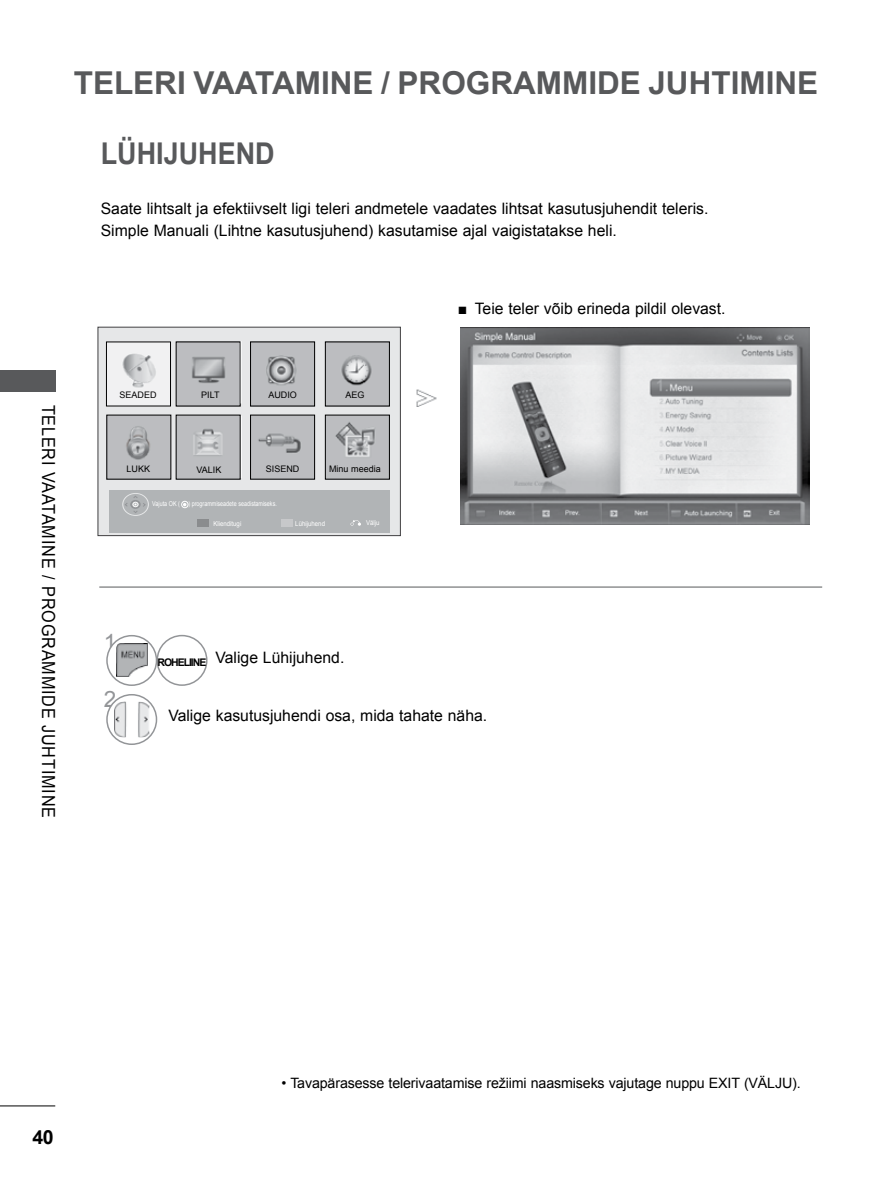
<style>
.page{position:relative;width:893px;height:1191px;background:#fff}
.page>*{position:absolute;margin:0;border:0;box-sizing:border-box;transform-origin:0 0}
.t1{font:700 31.5px "Arial";color:#58595b}
.t2{font:700 30px "Arial";color:#58595b;scale:.9 1}
.t3{font:22.5px "Arial";color:#939598}
.t4{font:700 19.5px "Arial";color:#000}
.t5{font:18px "Arial";letter-spacing:.05em;color:#000;scale:.9 1}
.t6{font:15.75px/22.5px "Arial";color:#000}
.t7{font:14.25px "Arial";letter-spacing:-.01em;color:#000}
.t8{font:700 10.5px "Arial";letter-spacing:-.1em;color:#000}
.t9{font:9px "Arial";color:#000}
.t10{font:6.75px "Arial";color:#fff;scale:.8 1}
.t11{font:6.75px "Arial";color:#fff;scale:.9 1}
</style>
<div class="page">
<hr style="left:0;top:1105px;width:55px;height:1px;background:#000">
<div style="left:0;top:370px;width:55px;height:21px;background:#58595b"></div>
<img style="left:416px;top:389px;width:21px;height:18px">
<hr style="left:99px;top:587px;width:723px;height:1px;background:#58595b">
<svg style="left:107px;top:635px;width:49px;height:50px"></svg>
<img style="left:116px;top:644px;width:31px;height:33px">
<div style="left:106px;top:635px;width:51px;height:51px;border:2px solid #939598;border-radius:50%"></div>
<div style="left:156px;top:635px;width:52px;height:51px;border:2px solid #939598;border-radius:50%"></div>
<svg style="left:107px;top:694px;width:49px;height:50px"></svg>
<img style="left:114px;top:701px;width:35px;height:36px">
<div style="left:106px;top:694px;width:51px;height:51px;border:2px solid #939598;border-radius:50%"></div>
<img style="left:461px;top:327px;width:348px;height:197px">
<svg style="left:98px;top:327px;width:303px;height:209px;background:#d0d0d2"></svg>
<div style="left:110px;top:490px;width:280px;height:42px;background:#b1b4b6"></div>
<img style="left:108px;top:343px;width:61px;height:61px">
<div style="left:106px;top:341px;width:65px;height:65px;border:1px solid #000"></div>
<div style="left:122px;top:493px;width:27px;height:23px;border:1px solid #e6e7e8;border-radius:50%"></div>
<svg style="left:125px;top:495px;width:21px;height:18px"></svg>
<div style="left:181px;top:501px;width:7px;height:7px;border:1px solid #fff;border-radius:50%"></div>
<img style="left:327px;top:343px;width:61px;height:61px">
<div style="left:325px;top:341px;width:65px;height:65px;border:1px solid #000"></div>
<div style="left:325px;top:415px;width:64px;height:64px;background:#bcbec0"></div>
<img style="left:335px;top:422px;width:40px;height:35px">
<div style="left:325px;top:415px;width:65px;height:64px;border:1px solid #000"></div>
<img style="left:178px;top:343px;width:61px;height:61px">
<img style="left:178px;top:417px;width:61px;height:60px">
<img style="left:108px;top:417px;width:61px;height:60px">
<img style="left:252px;top:343px;width:61px;height:61px">
<div style="left:250px;top:341px;width:65px;height:65px;border:1px solid #000"></div>
<hr style="left:241px;top:416px;width:1px;height:62px;background:#fff">
<hr style="left:241px;top:341px;width:1px;height:62px;background:#fff">
<img style="left:252px;top:417px;width:61px;height:60px">
<div style="left:250px;top:415px;width:65px;height:64px;border:1px solid #000"></div>
<svg style="left:350px;top:520px;width:11px;height:6px"></svg>
<div style="left:198px;top:520px;width:11px;height:7px;background:#8a8c8e"></div>
<div style="left:282px;top:520px;width:11px;height:7px;background:#c7c8ca"></div>
<h1 class="t1" style="left:74px;top:62px;width:746px">TELERI VAATAMINE / PROGRAMMIDE JUHTIMINE</h1>
<h2 class="t2" style="left:101px;top:133px;width:195px">LÜHIJUHEND</h2>
<p class="t6" style="left:101px;top:197px;width:609px">Saate lihtsalt ja efektiivselt ligi teleri andmetele vaadates lihtsat kasutusjuhendit teleris.<br>Simple Manuali (Lihtne kasutusjuhend) kasutamise ajal vaigistatakse heli.</p>
<p class="t6" style="left:458px;top:297px;width:269px">■ Teie teler võib erineda pildil olevast.</p>
<p class="t5" style="left:60px;top:404px;width:461px;rotate:90deg">TELERI VAATAMINE / PROGRAMMIDE JUHTIMINE</p>
<p class="t9" style="left:120px;top:389px;width:39px">SEADED</p>
<p class="t9" style="left:201px;top:389px;width:20px">PILT</p>
<p class="t9" style="left:268px;top:389px;width:30px">AUDIO</p>
<p class="t9" style="left:345px;top:389px;width:21px">AEG</p>
<p class="t9" style="left:126px;top:463px;width:25px">LUKK</p>
<p class="t9" style="left:197px;top:463px;width:26px">VALIK</p>
<p class="t9" style="left:266px;top:463px;width:35px">SISEND</p>
<p class="t9" style="left:329px;top:463px;width:53px">Minu meedia</p>
<p class="t10" style="left:152px;top:499px;width:157px">Vajuta OK ( ) programmiseadete seadistamiseks.</p>
<h3 class="t3" style="left:104px;top:627px;width:14px">1</h3>
<h3 class="t3" style="left:104px;top:684px;width:14px">2</h3>
<p class="t11" style="left:213px;top:519px;width:33px">Klienditugi</p>
<p class="t11" style="left:295px;top:519px;width:35px">Lühijuhend</p>
<p class="t11" style="left:366px;top:518px;width:17px">Välju</p>
<p class="t8" style="left:158px;top:655px;width:50px">ROHELIINE</p>
<p class="t6" style="left:216px;top:646px;width:130px">Valige Lühijuhend.</p>
<p class="t6" style="left:168px;top:704px;width:320px">Valige kasutusjuhendi osa, mida tahate näha.</p>
<p class="t4" style="left:33px;top:1124px;width:23px">40</p>
<p class="t7" style="left:282px;top:1073px;width:521px">• Tavapärasesse telerivaatamise režiimi naasmiseks vajutage nuppu EXIT (VÄLJU).</p>
</div>
